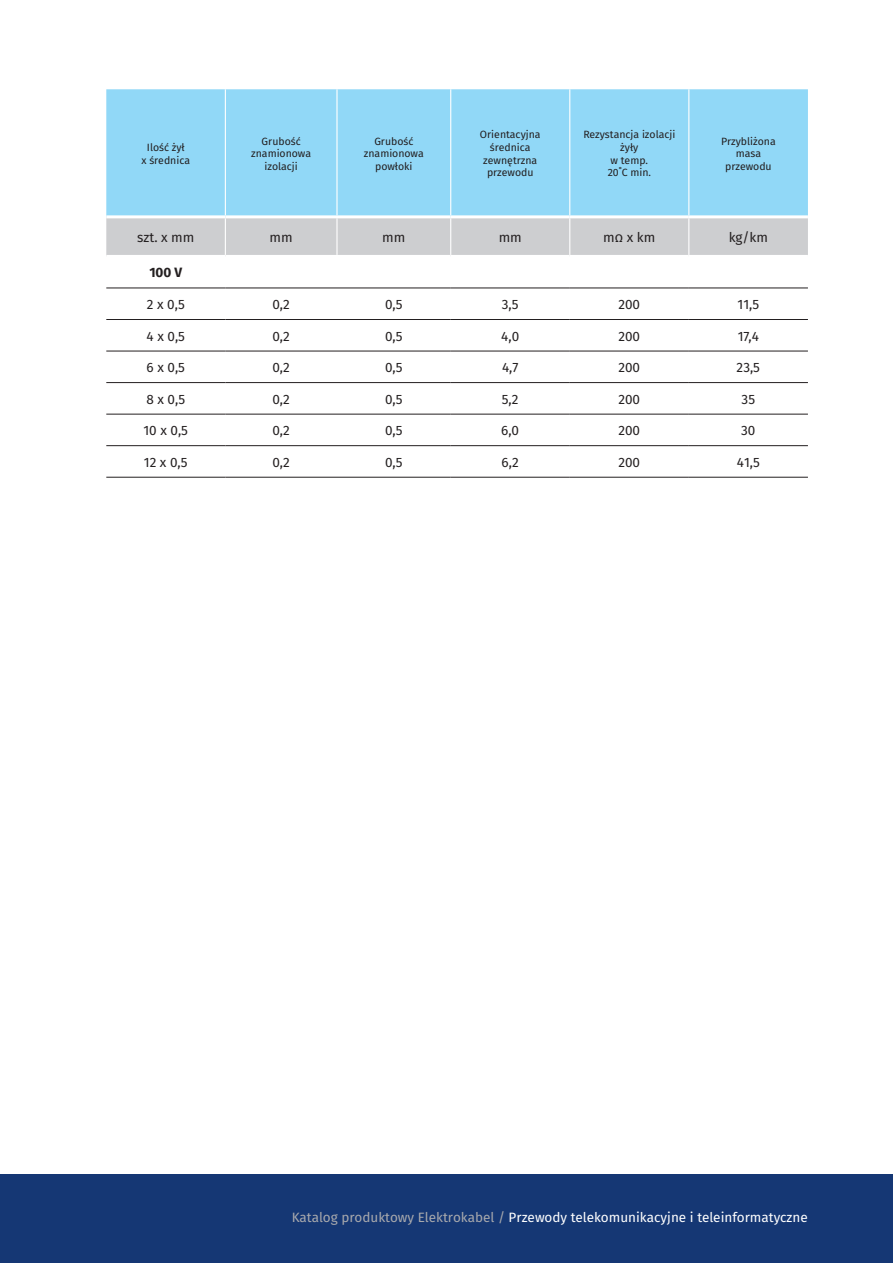
<style>
.page{position:relative;width:893px;height:1263px;background:#fff}
.page>*{position:absolute;margin:0;border:0;box-sizing:border-box;transform-origin:0 0}
.t1{font:13.5px "Fira Sans";color:#231f20}
.t2{font:13.5px "Fira Sans";color:#fff}
.t3{font:700 13.5px "Fira Sans";color:#231f20}
.t4{font:10.5px/12.6px "Fira Sans";color:#231f20;text-align:center}
.s1{color:#a8a9ad}
</style>
<div class="page">
<div style="left:0;top:1175px;width:893px;height:88px;background:#153774"></div>
<div style="left:106px;top:89px;width:702px;height:126px;background:#91d8f7"></div>
<div style="left:106px;top:218px;width:702px;height:37px;background:#cdced0"></div>
<hr style="left:225px;top:89px;width:1px;height:126px;background:#fff">
<hr style="left:336px;top:89px;width:2px;height:126px;background:#fff">
<hr style="left:450px;top:89px;width:1px;height:126px;background:#fff">
<hr style="left:569px;top:89px;width:1px;height:126px;background:#fff">
<hr style="left:688px;top:89px;width:1px;height:126px;background:#fff">
<hr style="left:225px;top:218px;width:1px;height:37px;background:#fff">
<hr style="left:336px;top:218px;width:2px;height:37px;background:#fff">
<hr style="left:450px;top:218px;width:1px;height:37px;background:#fff">
<hr style="left:569px;top:218px;width:1px;height:37px;background:#fff">
<hr style="left:688px;top:218px;width:1px;height:37px;background:#fff">
<hr style="left:106px;top:288px;width:119px;height:1px;background:#231f20">
<hr style="left:225px;top:288px;width:112px;height:1px;background:#231f20">
<hr style="left:337px;top:288px;width:114px;height:1px;background:#231f20">
<hr style="left:451px;top:288px;width:119px;height:1px;background:#231f20">
<hr style="left:570px;top:288px;width:119px;height:1px;background:#231f20">
<hr style="left:689px;top:288px;width:119px;height:1px;background:#231f20">
<hr style="left:106px;top:319px;width:119px;height:1px;background:#231f20">
<hr style="left:225px;top:319px;width:112px;height:1px;background:#231f20">
<hr style="left:337px;top:319px;width:114px;height:1px;background:#231f20">
<hr style="left:451px;top:319px;width:119px;height:1px;background:#231f20">
<hr style="left:570px;top:319px;width:119px;height:1px;background:#231f20">
<hr style="left:689px;top:319px;width:119px;height:1px;background:#231f20">
<hr style="left:106px;top:351px;width:119px;height:1px;background:#231f20">
<hr style="left:225px;top:351px;width:112px;height:1px;background:#231f20">
<hr style="left:337px;top:351px;width:114px;height:1px;background:#231f20">
<hr style="left:451px;top:351px;width:119px;height:1px;background:#231f20">
<hr style="left:570px;top:351px;width:119px;height:1px;background:#231f20">
<hr style="left:689px;top:351px;width:119px;height:1px;background:#231f20">
<hr style="left:106px;top:382px;width:119px;height:1px;background:#231f20">
<hr style="left:225px;top:382px;width:112px;height:1px;background:#231f20">
<hr style="left:337px;top:382px;width:114px;height:1px;background:#231f20">
<hr style="left:451px;top:382px;width:119px;height:1px;background:#231f20">
<hr style="left:570px;top:382px;width:119px;height:1px;background:#231f20">
<hr style="left:689px;top:382px;width:119px;height:1px;background:#231f20">
<hr style="left:106px;top:414px;width:119px;height:1px;background:#231f20">
<hr style="left:225px;top:414px;width:112px;height:1px;background:#231f20">
<hr style="left:337px;top:414px;width:114px;height:1px;background:#231f20">
<hr style="left:451px;top:414px;width:119px;height:1px;background:#231f20">
<hr style="left:570px;top:414px;width:119px;height:1px;background:#231f20">
<hr style="left:689px;top:414px;width:119px;height:1px;background:#231f20">
<hr style="left:106px;top:445px;width:119px;height:1px;background:#231f20">
<hr style="left:225px;top:445px;width:112px;height:1px;background:#231f20">
<hr style="left:337px;top:445px;width:114px;height:1px;background:#231f20">
<hr style="left:451px;top:445px;width:119px;height:1px;background:#231f20">
<hr style="left:570px;top:445px;width:119px;height:1px;background:#231f20">
<hr style="left:689px;top:445px;width:119px;height:1px;background:#231f20">
<hr style="left:106px;top:477px;width:119px;height:1px;background:#231f20">
<hr style="left:225px;top:477px;width:112px;height:1px;background:#231f20">
<hr style="left:337px;top:477px;width:114px;height:1px;background:#231f20">
<hr style="left:451px;top:477px;width:119px;height:1px;background:#231f20">
<hr style="left:570px;top:477px;width:119px;height:1px;background:#231f20">
<hr style="left:689px;top:477px;width:119px;height:1px;background:#231f20">
<p class="t4" style="left:142px;top:142px;width:50px">Ilość żył<br>x średnica</p>
<p class="t4" style="left:251px;top:135px;width:61px">Grubość znamionowa izolacji</p>
<p class="t4" style="left:364px;top:135px;width:61px">Grubość znamionowa powłoki</p>
<p class="t4" style="left:480px;top:129px;width:62px">Orientacyjna średnica zewnętrzna przewodu</p>
<p class="t4" style="left:583px;top:129px;width:94px">Rezystancja izolacji żyły<br>w temp.<br>20˚C min.</p>
<p class="t4" style="left:721px;top:135px;width:56px">Przybliżona masa przewodu</p>
<p class="t1" style="left:137px;top:228px;width:59px">szt. x mm</p>
<p class="t1" style="left:270px;top:228px;width:25px">mm</p>
<p class="t1" style="left:382px;top:228px;width:25px">mm</p>
<p class="t1" style="left:499px;top:228px;width:25px">mm</p>
<p class="t1" style="left:603px;top:228px;width:54px">mΩ x km</p>
<p class="t1" style="left:729px;top:228px;width:41px">kg/km</p>
<p class="t3" style="left:149px;top:263px;width:34px">100 V</p>
<p class="t1" style="left:147px;top:295px;width:39px">2 x 0,5</p>
<p class="t1" style="left:272px;top:295px;width:19px">0,2</p>
<p class="t1" style="left:385px;top:295px;width:19px">0,5</p>
<p class="t1" style="left:502px;top:295px;width:18px">3,5</p>
<p class="t1" style="left:618px;top:295px;width:23px">200</p>
<p class="t1" style="left:737px;top:295px;width:23px">11,5</p>
<p class="t1" style="left:147px;top:326px;width:40px">4 x 0,5</p>
<p class="t1" style="left:272px;top:326px;width:19px">0,2</p>
<p class="t1" style="left:385px;top:326px;width:19px">0,5</p>
<p class="t1" style="left:501px;top:326px;width:19px">4,0</p>
<p class="t1" style="left:618px;top:326px;width:23px">200</p>
<p class="t1" style="left:738px;top:326px;width:23px">17,4</p>
<p class="t1" style="left:147px;top:358px;width:40px">6 x 0,5</p>
<p class="t1" style="left:272px;top:358px;width:19px">0,2</p>
<p class="t1" style="left:385px;top:358px;width:19px">0,5</p>
<p class="t1" style="left:502px;top:358px;width:18px">4,7</p>
<p class="t1" style="left:618px;top:358px;width:23px">200</p>
<p class="t1" style="left:737px;top:358px;width:25px">23,5</p>
<p class="t1" style="left:146px;top:389px;width:40px">8 x 0,5</p>
<p class="t1" style="left:272px;top:389px;width:19px">0,2</p>
<p class="t1" style="left:385px;top:389px;width:19px">0,5</p>
<p class="t1" style="left:502px;top:389px;width:18px">5,2</p>
<p class="t1" style="left:618px;top:389px;width:23px">200</p>
<p class="t1" style="left:742px;top:389px;width:15px">35</p>
<p class="t1" style="left:143px;top:421px;width:46px">10 x 0,5</p>
<p class="t1" style="left:272px;top:421px;width:19px">0,2</p>
<p class="t1" style="left:385px;top:421px;width:19px">0,5</p>
<p class="t1" style="left:501px;top:421px;width:19px">6,0</p>
<p class="t1" style="left:618px;top:421px;width:23px">200</p>
<p class="t1" style="left:741px;top:421px;width:16px">30</p>
<p class="t1" style="left:144px;top:452px;width:45px">12 x 0,5</p>
<p class="t1" style="left:272px;top:452px;width:19px">0,2</p>
<p class="t1" style="left:385px;top:452px;width:19px">0,5</p>
<p class="t1" style="left:502px;top:452px;width:19px">6,2</p>
<p class="t1" style="left:618px;top:452px;width:23px">200</p>
<p class="t1" style="left:737px;top:452px;width:25px">41,5</p>
<p class="t2" style="left:292px;top:1207px;width:518px"><span class="s1">Katalog produktowy Elektrokabel /</span> Przewody telekomunikacyjne i teleinformatyczne</p>
</div>
